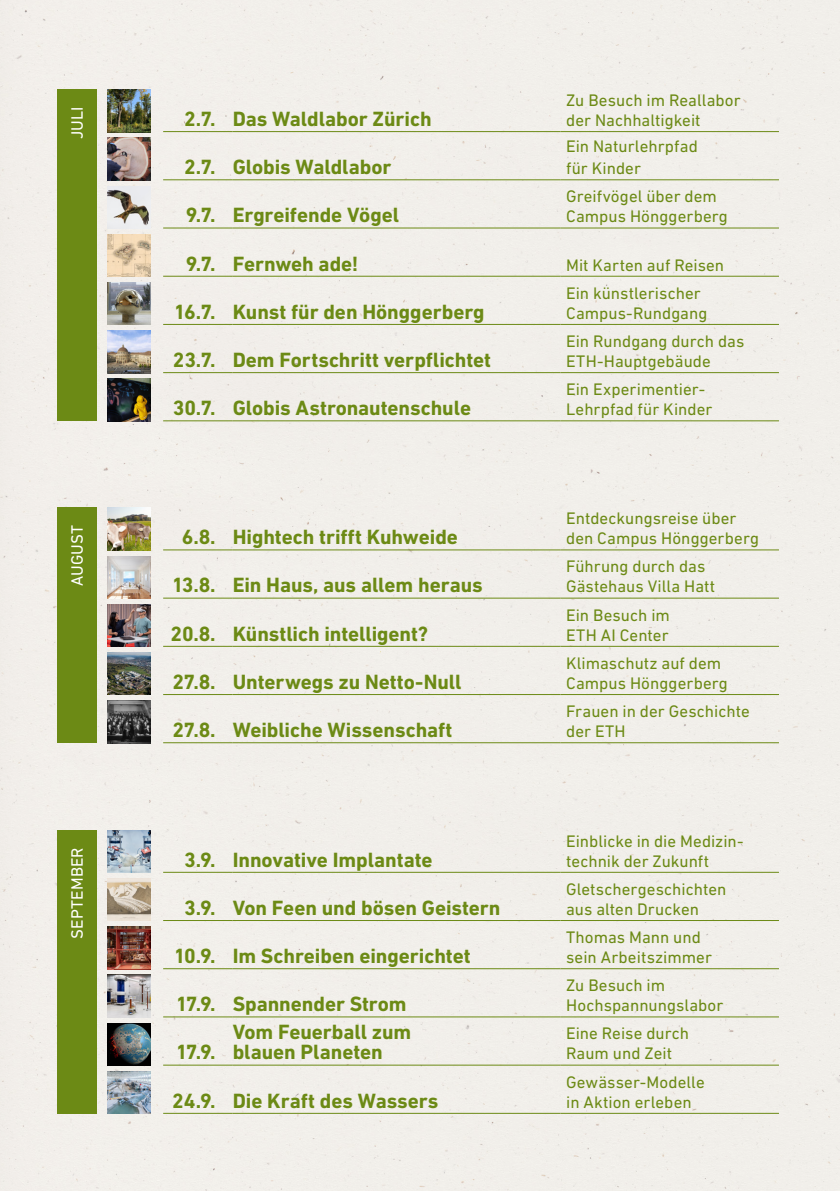
<style>
.page{position:relative;width:840px;height:1191px;background:#fff}
.page>*{position:absolute;margin:0;border:0;box-sizing:border-box;transform-origin:0 0}
.Absatzformat_1{font:700 21px/20px "DIN Next W1 G";letter-spacing:-.005em;color:#6c8a15}
.Absatzformat_1-2{font:17px/20px "DIN Next W1 G";letter-spacing:.005em;color:#6c8a15}
.Absatzformat_1-3{font:16.8px "DIN Next W1 G";letter-spacing:.005em;color:#fff}
</style>
<div class="page">
<div style="left:0;top:0;width:839px;height:1191px;background:#f1efea"></div>
<hr style="left:163px;top:131px;width:69px;height:1px;background:#6c8a15">
<hr style="left:232px;top:131px;width:328px;height:1px;background:#6c8a15">
<hr style="left:560px;top:131px;width:218px;height:1px;background:#6c8a15">
<hr style="left:163px;top:179px;width:69px;height:1px;background:#6c8a15">
<hr style="left:232px;top:179px;width:328px;height:1px;background:#6c8a15">
<hr style="left:560px;top:179px;width:218px;height:1px;background:#6c8a15">
<hr style="left:163px;top:228px;width:69px;height:1px;background:#6c8a15">
<hr style="left:232px;top:228px;width:328px;height:1px;background:#6c8a15">
<hr style="left:560px;top:228px;width:218px;height:1px;background:#6c8a15">
<hr style="left:163px;top:276px;width:69px;height:1px;background:#6c8a15">
<hr style="left:232px;top:276px;width:328px;height:1px;background:#6c8a15">
<hr style="left:560px;top:276px;width:218px;height:1px;background:#6c8a15">
<hr style="left:163px;top:324px;width:69px;height:1px;background:#6c8a15">
<hr style="left:232px;top:324px;width:328px;height:1px;background:#6c8a15">
<hr style="left:560px;top:324px;width:218px;height:1px;background:#6c8a15">
<hr style="left:163px;top:372px;width:69px;height:1px;background:#6c8a15">
<hr style="left:232px;top:372px;width:328px;height:1px;background:#6c8a15">
<hr style="left:560px;top:372px;width:218px;height:1px;background:#6c8a15">
<hr style="left:163px;top:420px;width:69px;height:1px;background:#6c8a15">
<hr style="left:232px;top:420px;width:328px;height:1px;background:#6c8a15">
<hr style="left:560px;top:420px;width:218px;height:1px;background:#6c8a15">
<hr style="left:163px;top:549px;width:69px;height:1px;background:#6c8a15">
<hr style="left:232px;top:549px;width:328px;height:1px;background:#6c8a15">
<hr style="left:560px;top:549px;width:218px;height:1px;background:#6c8a15">
<hr style="left:163px;top:598px;width:69px;height:1px;background:#6c8a15">
<hr style="left:232px;top:598px;width:328px;height:1px;background:#6c8a15">
<hr style="left:560px;top:598px;width:218px;height:1px;background:#6c8a15">
<hr style="left:163px;top:646px;width:69px;height:1px;background:#6c8a15">
<hr style="left:232px;top:646px;width:328px;height:1px;background:#6c8a15">
<hr style="left:560px;top:646px;width:218px;height:1px;background:#6c8a15">
<hr style="left:163px;top:694px;width:69px;height:1px;background:#6c8a15">
<hr style="left:232px;top:694px;width:328px;height:1px;background:#6c8a15">
<hr style="left:560px;top:694px;width:218px;height:1px;background:#6c8a15">
<hr style="left:163px;top:742px;width:69px;height:1px;background:#6c8a15">
<hr style="left:232px;top:742px;width:328px;height:1px;background:#6c8a15">
<hr style="left:560px;top:742px;width:218px;height:1px;background:#6c8a15">
<hr style="left:163px;top:872px;width:69px;height:1px;background:#6c8a15">
<hr style="left:232px;top:872px;width:328px;height:1px;background:#6c8a15">
<hr style="left:560px;top:872px;width:218px;height:1px;background:#6c8a15">
<hr style="left:163px;top:968px;width:69px;height:1px;background:#6c8a15">
<hr style="left:232px;top:968px;width:328px;height:1px;background:#6c8a15">
<hr style="left:560px;top:968px;width:218px;height:1px;background:#6c8a15">
<hr style="left:163px;top:1016px;width:69px;height:1px;background:#6c8a15">
<hr style="left:232px;top:1016px;width:328px;height:1px;background:#6c8a15">
<hr style="left:560px;top:1016px;width:218px;height:1px;background:#6c8a15">
<hr style="left:163px;top:1064px;width:69px;height:1px;background:#6c8a15">
<hr style="left:232px;top:1064px;width:328px;height:1px;background:#6c8a15">
<hr style="left:560px;top:1064px;width:218px;height:1px;background:#6c8a15">
<hr style="left:163px;top:1113px;width:69px;height:1px;background:#6c8a15">
<hr style="left:232px;top:1113px;width:328px;height:1px;background:#6c8a15">
<hr style="left:560px;top:1113px;width:218px;height:1px;background:#6c8a15">
<hr style="left:163px;top:920px;width:69px;height:1px;background:#6c8a15">
<hr style="left:232px;top:920px;width:328px;height:1px;background:#6c8a15">
<hr style="left:560px;top:920px;width:218px;height:1px;background:#6c8a15">
<img style="left:108px;top:90px;width:42px;height:42px">
<img style="left:108px;top:508px;width:42px;height:42px">
<img style="left:108px;top:830px;width:42px;height:42px">
<img style="left:108px;top:186px;width:42px;height:42px">
<img style="left:108px;top:604px;width:42px;height:43px">
<img style="left:108px;top:926px;width:42px;height:43px">
<img style="left:108px;top:282px;width:42px;height:43px">
<img style="left:108px;top:700px;width:42px;height:43px">
<img style="left:108px;top:1023px;width:42px;height:42px">
<img style="left:108px;top:379px;width:42px;height:42px">
<img style="left:108px;top:138px;width:42px;height:42px">
<img style="left:108px;top:556px;width:42px;height:42px">
<img style="left:108px;top:878px;width:42px;height:43px">
<img style="left:108px;top:234px;width:42px;height:43px">
<img style="left:108px;top:652px;width:42px;height:43px">
<img style="left:108px;top:974px;width:42px;height:43px">
<img style="left:108px;top:331px;width:42px;height:42px">
<img style="left:108px;top:1071px;width:42px;height:42px">
<div style="left:57px;top:90px;width:39px;height:331px;background:#6c8a15"></div>
<div style="left:57px;top:508px;width:39px;height:235px;background:#6c8a15"></div>
<div style="left:57px;top:830px;width:39px;height:283px;background:#6c8a15"></div>
<p class="Absatzformat_1-3" style="left:67px;top:139px;width:34px;rotate:-90deg">JULI</p>
<p class="Absatzformat_1-3" style="left:67px;top:586px;width:63px;rotate:-90deg">AUGUST</p>
<p class="Absatzformat_1-3" style="left:67px;top:938px;width:93px;rotate:-90deg">SEPTEMBER</p>
<p class="Absatzformat_1" style="left:184px;top:109px;width:33px">2.7.</p>
<p class="Absatzformat_1" style="left:232px;top:109px;width:200px">Das Waldlabor Zürich</p>
<p class="Absatzformat_1" style="left:184px;top:157px;width:33px">2.7.</p>
<p class="Absatzformat_1" style="left:232px;top:157px;width:160px">Globis Waldlabor</p>
<p class="Absatzformat_1" style="left:185px;top:205px;width:31px">9.7.</p>
<p class="Absatzformat_1" style="left:232px;top:205px;width:168px">Ergreifende Vögel</p>
<p class="Absatzformat_1-2" style="left:566px;top:90px;width:176px">Zu Besuch im Reallabor der Nachhaltigkeit</p>
<p class="Absatzformat_1-2" style="left:566px;top:135px;width:133px;line-height:22px">Ein Naturlehrpfad für Kinder</p>
<p class="Absatzformat_1-2" style="left:566px;top:186px;width:163px">Greifvögel über dem<br>Campus Hönggerberg</p>
<p class="Absatzformat_1" style="left:185px;top:253px;width:31px">9.7.</p>
<p class="Absatzformat_1" style="left:232px;top:253px;width:127px">Fernweh ade!</p>
<p class="Absatzformat_1-2" style="left:566px;top:254px;width:159px">Mit Karten auf Reisen</p>
<p class="Absatzformat_1" style="left:174px;top:301px;width:43px">16.7.</p>
<p class="Absatzformat_1" style="left:232px;top:301px;width:253px">Kunst für den Hönggerberg</p>
<p class="Absatzformat_1-2" style="left:566px;top:283px;width:143px">Ein künstlerischer<br>Campus-Rundgang</p>
<p class="Absatzformat_1" style="left:173px;top:350px;width:44px">23.7.</p>
<p class="Absatzformat_1" style="left:232px;top:350px;width:260px">Dem Fortschritt verpflichtet</p>
<p class="Absatzformat_1" style="left:173px;top:398px;width:44px">30.7.</p>
<p class="Absatzformat_1" style="left:232px;top:398px;width:240px">Globis Astronautenschule</p>
<p class="Absatzformat_1" style="left:182px;top:527px;width:35px">6.8.</p>
<p class="Absatzformat_1" style="left:232px;top:527px;width:227px">Hightech trifft Kuhweide</p>
<p class="Absatzformat_1" style="left:171px;top:575px;width:45px">13.8.</p>
<p class="Absatzformat_1" style="left:232px;top:575px;width:251px">Ein Haus, aus allem heraus</p>
<p class="Absatzformat_1" style="left:170px;top:623px;width:46px">20.8.</p>
<p class="Absatzformat_1" style="left:232px;top:623px;width:197px">Künstlich intelligent?</p>
<p class="Absatzformat_1" style="left:172px;top:671px;width:45px">27.8.</p>
<p class="Absatzformat_1" style="left:232px;top:671px;width:230px">Unterwegs zu Netto-Null</p>
<p class="Absatzformat_1" style="left:172px;top:720px;width:45px">27.8.</p>
<p class="Absatzformat_1" style="left:232px;top:720px;width:221px">Weibliche Wissenschaft</p>
<p class="Absatzformat_1" style="left:184px;top:849px;width:33px">3.9.</p>
<p class="Absatzformat_1" style="left:232px;top:849px;width:201px">Innovative Implantate</p>
<p class="Absatzformat_1" style="left:184px;top:897px;width:33px">3.9.</p>
<p class="Absatzformat_1" style="left:232px;top:897px;width:269px">Von Feen und bösen Geistern</p>
<p class="Absatzformat_1" style="left:174px;top:945px;width:43px">10.9.</p>
<p class="Absatzformat_1" style="left:232px;top:945px;width:239px">Im Schreiben eingerichtet</p>
<p class="Absatzformat_1" style="left:176px;top:994px;width:41px">17.9.</p>
<p class="Absatzformat_1" style="left:232px;top:994px;width:175px">Spannender Strom</p>
<p class="Absatzformat_1-2" style="left:566px;top:331px;width:179px">Ein Rundgang durch das<br>ETH-Hauptgebäude</p>
<p class="Absatzformat_1-2" style="left:566px;top:379px;width:148px">Ein Experimentier-<br>Lehrpfad für Kinder</p>
<p class="Absatzformat_1-2" style="left:566px;top:508px;width:194px">Entdeckungsreise über den Campus Hönggerberg</p>
<p class="Absatzformat_1-2" style="left:566px;top:556px;width:151px">Führung durch das<br>Gästehaus Villa Hatt</p>
<p class="Absatzformat_1-2" style="left:566px;top:604px;width:105px">Ein Besuch im<br>ETH AI Center</p>
<p class="Absatzformat_1-2" style="left:566px;top:653px;width:163px">Klimaschutz auf dem<br>Campus Hönggerberg</p>
<p class="Absatzformat_1-2" style="left:566px;top:701px;width:185px">Frauen in der Geschichte der ETH</p>
<p class="Absatzformat_1-2" style="left:566px;top:830px;width:179px">Einblicke in die Medizin&shy;technik der Zukunft</p>
<p class="Absatzformat_1-2" style="left:566px;top:879px;width:162px">Gletschergeschichten aus alten Drucken</p>
<p class="Absatzformat_1-2" style="left:566px;top:927px;width:147px">Thomas Mann und sein Arbeitszimmer</p>
<p class="Absatzformat_1-2" style="left:566px;top:975px;width:159px">Zu Besuch im<br>Hochspannungslabor</p>
<p class="Absatzformat_1" style="left:176px;top:1042px;width:41px">17.9.</p>
<p class="Absatzformat_1" style="left:232px;top:1022px;width:180px">Vom Feuerball zum blauen Planeten</p>
<p class="Absatzformat_1-2" style="left:566px;top:1023px;width:124px">Eine Reise durch<br>Raum und Zeit</p>
<p class="Absatzformat_1" style="left:172px;top:1090px;width:45px">24.9.</p>
<p class="Absatzformat_1" style="left:232px;top:1090px;width:207px">Die Kraft des Wassers</p>
<p class="Absatzformat_1-2" style="left:566px;top:1071px;width:140px">Gewässer-Modelle in Aktion erleben</p>
</div>
